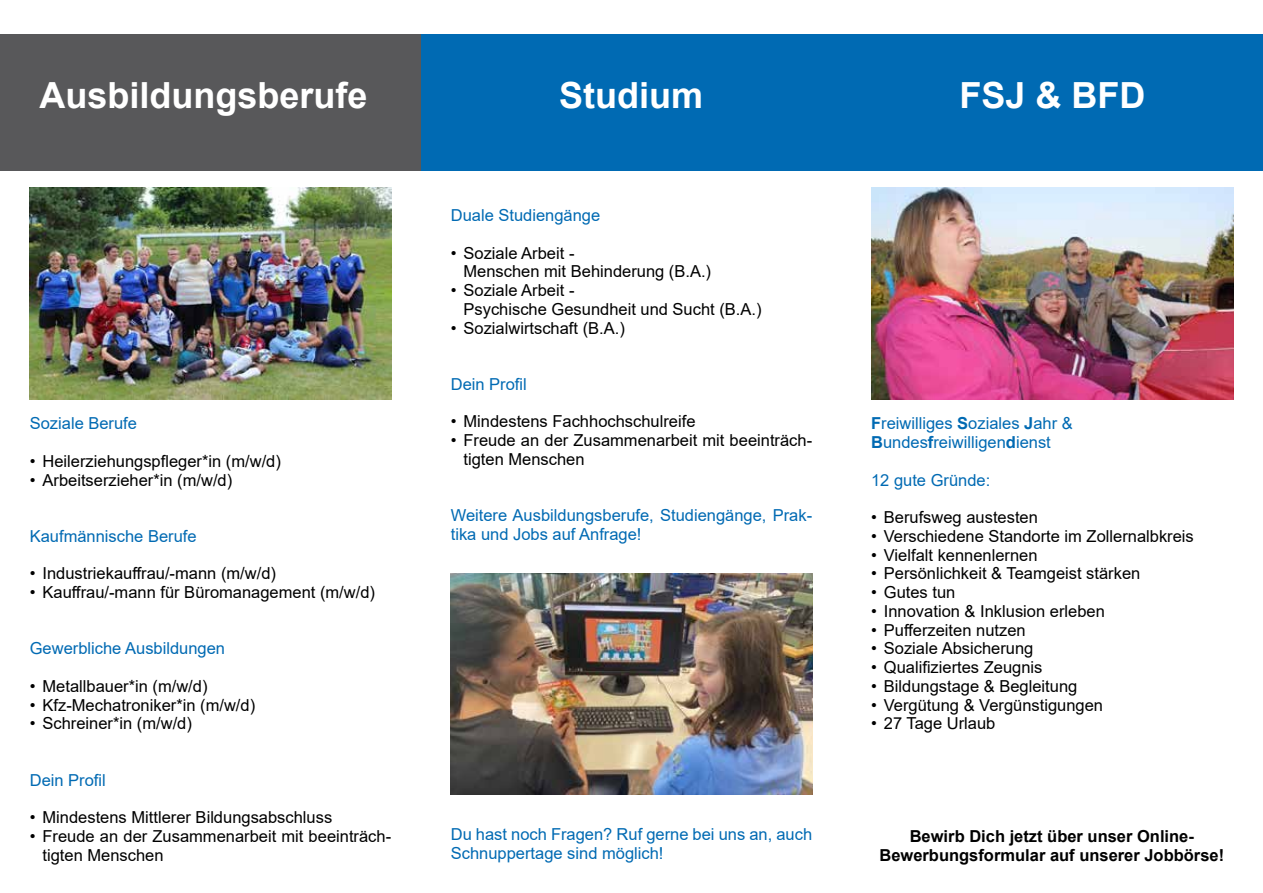
<style>
.page{position:relative;width:1263px;height:893px;background:#fff}
.page>*{position:absolute;margin:0;border:0;box-sizing:border-box;transform-origin:0 0}
.t1{font:700 36px "Arial";color:#fff}
.t2{font:16.5px/18.8px "Arial";color:#000}
.t3{font:16.5px/18.8px "Arial";color:#006ab3}
.t4{font:700 16.5px/18.8px "Arial";color:#000;text-align:center}
.s1{font-weight:700}
</style>
<div class="page">
<img style="left:872px;top:187px;width:361px;height:213px">
<div style="left:421px;top:35px;width:842px;height:136px;background:#006ab3"></div>
<div style="left:0;top:35px;width:421px;height:136px;background:#58585a"></div>
<img style="left:450px;top:573px;width:362px;height:221px">
<img style="left:30px;top:187px;width:361px;height:213px">
<h1 class="t1" style="left:39px;top:70px;width:330px">Ausbildungsberufe</h1>
<p class="t3" style="left:30px;top:414px;width:109px">Soziale Berufe</p>
<p class="t2" style="left:30px;top:452px;width:253px">• Heilerziehungspfleger*in (m/w/d)</p>
<p class="t2" style="left:30px;top:470px;width:204px">• Arbeitserzieher*in (m/w/d)</p>
<p class="t3" style="left:30px;top:527px;width:168px">Kaufmännische Berufe</p>
<p class="t2" style="left:30px;top:564px;width:248px">• Industriekauffrau/-mann (m/w/d)</p>
<p class="t2" style="left:30px;top:583px;width:347px">• Kauffrau/-mann für Büromanagement (m/w/d)</p>
<p class="t3" style="left:30px;top:639px;width:197px">Gewerbliche Ausbildungen</p>
<p class="t2" style="left:30px;top:677px;width:179px">• Metallbauer*in (m/w/d)</p>
<p class="t2" style="left:30px;top:695px;width:227px">• Kfz-Mechatroniker*in (m/w/d)</p>
<p class="t2" style="left:30px;top:714px;width:164px">• Schreiner*in (m/w/d)</p>
<p class="t3" style="left:30px;top:770px;width:78px">Dein Profil</p>
<p class="t2" style="left:30px;top:808px;width:304px">• Mindestens Mittlerer Bildungsabschluss</p>
<p class="t2" style="left:43px;top:827px;width:350px;text-indent:-13px">• Freude an der Zusammenarbeit mit beeinträch&shy;tigten Menschen</p>
<h1 class="t1" style="left:559px;top:70px;width:145px">Studium</h1>
<p class="t3" style="left:451px;top:206px;width:151px">Duale Studiengänge</p>
<p class="t2" style="left:463px;top:243px;width:249px;text-indent:-13px">• Soziale Arbeit -<br>Menschen mit Behinderung (B.A.)</p>
<p class="t2" style="left:463px;top:281px;width:300px;text-indent:-13px">• Soziale Arbeit -<br>Psychische Gesundheit und Sucht (B.A.)</p>
<p class="t2" style="left:451px;top:318px;width:176px">• Sozialwirtschaft (B.A.)</p>
<p class="t3" style="left:451px;top:375px;width:78px">Dein Profil</p>
<p class="t2" style="left:451px;top:412px;width:246px">• Mindestens Fachhochschulreife</p>
<p class="t2" style="left:463px;top:431px;width:350px;text-indent:-13px">• Freude an der Zusammenarbeit mit beeinträch&shy;tigten Menschen</p>
<p class="t3" style="left:451px;top:506px;width:363px">Weitere Ausbildungsberufe, Studiengänge, Prak&shy;tika und Jobs auf Anfrage!</p>
<p class="t3" style="left:451px;top:825px;width:363px">Du hast noch Fragen? Ruf gerne bei uns an, auch<br>Schnuppertage sind möglich!</p>
<h1 class="t1" style="left:959px;top:70px;width:188px">FSJ &amp; BFD</h1>
<p class="t3" style="left:871px;top:414px;width:203px"><span class="s1">F</span>reiwilliges <span class="s1">S</span>oziales <span class="s1">J</span>ahr &amp;<br><span class="s1">B</span>undes<span class="s1">f</span>reiwilligen<span class="s1">d</span>ienst</p>
<p class="t3" style="left:871px;top:470px;width:121px">12 gute Gründe:</p>
<p class="t2" style="left:871px;top:508px;width:168px">• Berufsweg austesten</p>
<p class="t2" style="left:871px;top:527px;width:324px">• Verschiedene Standorte im Zollernalbkreis</p>
<p class="t2" style="left:871px;top:545px;width:168px">• Vielfalt kennenlernen</p>
<p class="t2" style="left:871px;top:564px;width:271px">• Persönlichkeit &amp; Teamgeist stärken</p>
<p class="t2" style="left:871px;top:583px;width:86px">• Gutes tun</p>
<p class="t2" style="left:871px;top:602px;width:235px">• Innovation &amp; Inklusion erleben</p>
<p class="t2" style="left:871px;top:620px;width:156px">• Pufferzeiten nutzen</p>
<p class="t2" style="left:871px;top:639px;width:164px">• Soziale Absicherung</p>
<p class="t2" style="left:871px;top:658px;width:173px">• Qualifiziertes Zeugnis</p>
<p class="t2" style="left:871px;top:677px;width:208px">• Bildungstage &amp; Begleitung</p>
<p class="t2" style="left:871px;top:695px;width:233px">• Vergütung &amp; Vergünstigungen</p>
<p class="t2" style="left:871px;top:714px;width:126px">• 27 Tage Urlaub</p>
<p class="t4" style="left:879px;top:827px;width:346px">Bewirb Dich jetzt über unser Online-<br>Bewerbungsformular auf unserer Jobbörse!</p>
</div>
